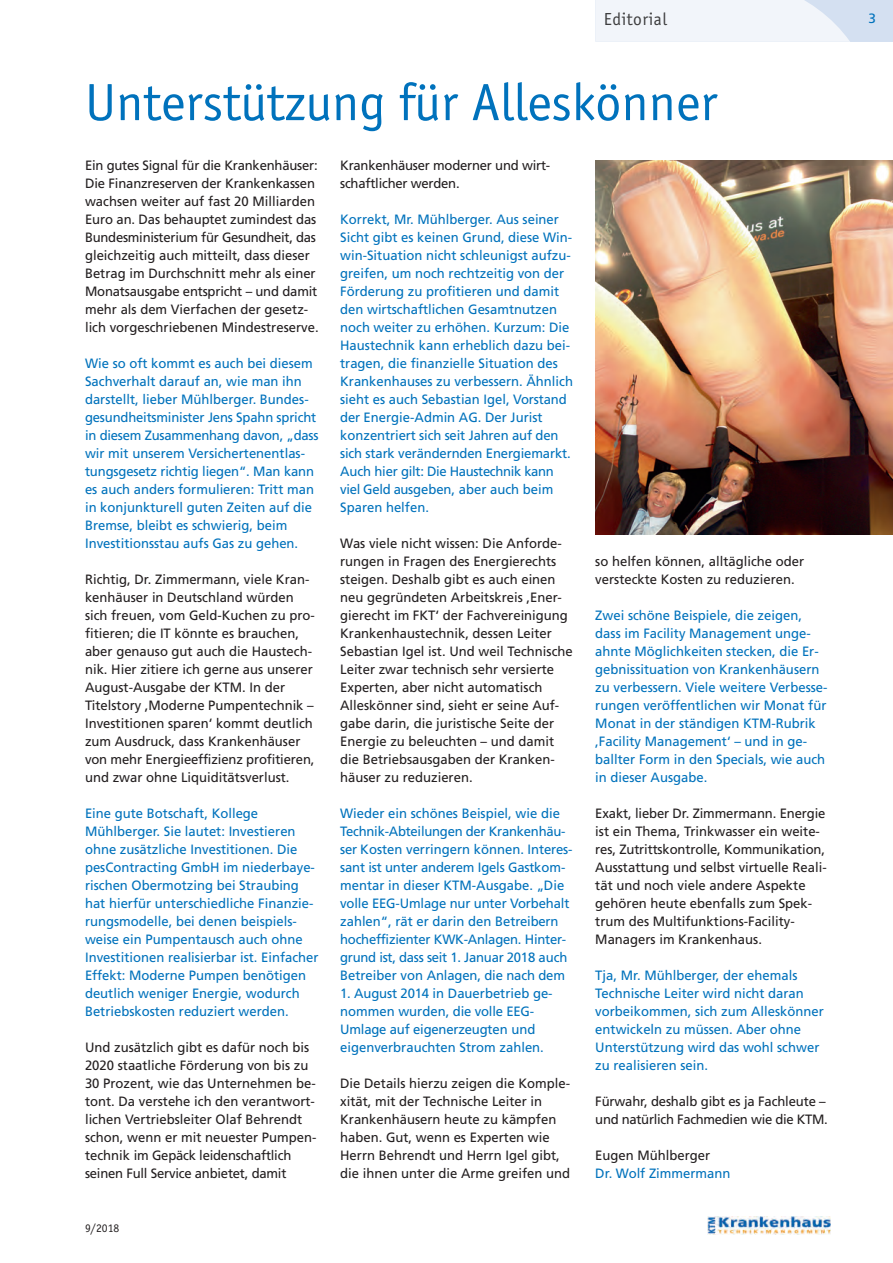
<style>
.page{position:relative;width:893px;height:1263px;background:#fff}
.page>*{position:absolute;margin:0;border:0;box-sizing:border-box;transform-origin:0 0}
.t1{font:54px "Officina Sans";color:#0072bc}
.t2{font:18px "Officina Sans";letter-spacing:.03em;color:#3e3e3f}
.t3{font:13.5px/18px "Frutiger";color:#0072bc}
.t4{font:13.5px/18px "Frutiger";color:#231f20}
.t5{font:12px "Officina Sans";color:#231f20}
</style>
<div class="page">
<div style="left:595px;top:0;width:298px;height:42px;background:#d4e0f1"></div>
<svg style="left:595px;top:0;width:255px;height:42px;background:#eff3f9"></svg>
<img style="left:708px;top:1217px;width:123px;height:18px">
<img style="left:595px;top:161px;width:298px;height:374px">
<h2 class="t2" style="left:604px;top:13px;width:65px">Editorial</h2>
<p class="t3" style="left:868px;top:11px;width:9px">3</p>
<h1 class="t1" style="left:85px;top:82px;width:634px">Unterstützung für Alleskönner</h1>
<p class="t4" style="left:85px;top:157px;width:235px">Ein gutes Signal für die Krankenhäuser:<br>Die Finanzreserven der Krankenkassen wachsen weiter auf fast 20 Milliarden Euro an. Das behauptet zumindest das Bundesministerium für Gesundheit, das gleichzeitig auch mitteilt, dass dieser Betrag im Durchschnitt mehr als einer Monatsausgabe entspricht – und damit mehr als dem Vierfachen der gesetz&shy;lich vorgeschriebenen Mindestreserve.</p>
<p class="t3" style="left:85px;top:355px;width:235px">Wie so oft kommt es auch bei diesem Sachverhalt darauf an, wie man ihn darstellt, lieber Mühlberger. Bundes&shy;gesundheitsminister Jens Spahn spricht in diesem Zusammenhang davon, „dass wir mit unserem Versichertenentlas&shy;tungsgesetz richtig liegen“. Man kann es auch anders formulieren: Tritt man in konjunkturell guten Zeiten auf die Bremse, bleibt es schwierig, beim Investitionsstau aufs Gas zu gehen.</p>
<p class="t4" style="left:85px;top:571px;width:231px">Richtig, Dr. Zimmermann, viele Kran&shy;kenhäuser in Deutschland würden sich freuen, vom Geld-Kuchen zu pro&shy;fitieren; die IT könnte es brauchen, aber genauso gut auch die Haustech&shy;nik. Hier zitiere ich gerne aus unserer August-Ausgabe der KTM. In der Titelstory ,Moderne Pumpentechnik – Investitionen sparen‘ kommt deutlich zum Ausdruck, dass Krankenhäuser von mehr Energieeffizienz profitieren, und zwar ohne Liquiditätsverlust.</p>
<p class="t3" style="left:85px;top:805px;width:235px">Eine gute Botschaft, Kollege Mühlberger. Sie lautet: Investieren ohne zusätzliche Investitionen. Die pesContracting GmbH im niederbaye&shy;rischen Obermotzing bei Straubing hat hierfür unterschiedliche Finanzie&shy;rungsmodelle, bei denen beispiels - weise ein Pumpentausch auch ohne Investitionen realisierbar ist. Einfacher Effekt: Moderne Pumpen benötigen deutlich weniger Energie, wodurch Betriebskosten reduziert werden.</p>
<p class="t4" style="left:85px;top:1039px;width:233px">Und zusätzlich gibt es dafür noch bis 2020 staatliche Förderung von bis zu 30 Prozent, wie das Unternehmen be - tont. Da verstehe ich den verantwort&shy;lichen Vertriebsleiter Olaf Behrendt schon, wenn er mit neuester Pumpen&shy;technik im Gepäck leidenschaftlich seinen Full Service anbietet, damit</p>
<p class="t5" style="left:85px;top:1223px;width:36px">9/2018</p>
<p class="t4" style="left:340px;top:157px;width:212px">Krankenhäuser moderner und wirt&shy;schaftlicher werden.</p>
<p class="t3" style="left:340px;top:211px;width:234px">Korrekt, Mr. Mühlberger. Aus seiner Sicht gibt es keinen Grund, diese Win&shy;win-Situation nicht schleunigst aufzu&shy;greifen, um noch rechtzeitig von der Förderung zu profitieren und damit den wirtschaftlichen Gesamtnutzen noch weiter zu erhöhen. Kurzum: Die Haustechnik kann erheblich dazu bei&shy;tragen, die finanzielle Situation des Krankenhauses zu verbessern. Ähnlich sieht es auch Sebastian Igel, Vorstand der Energie-Admin AG. Der Jurist konzentriert sich seit Jahren auf den sich stark verändernden Energiemarkt.<br>Auch hier gilt: Die Haustechnik kann viel Geld ausgeben, aber auch beim Sparen helfen.</p>
<p class="t4" style="left:340px;top:535px;width:234px">Was viele nicht wissen: Die Anforde&shy;rungen in Fragen des Energierechts steigen. Deshalb gibt es auch einen neu gegründeten Arbeitskreis ,Ener&shy;gierecht im FKT‘ der Fachvereinigung Krankenhaustechnik, dessen Leiter Sebastian Igel ist. Und weil Technische Leiter zwar technisch sehr versierte Experten, aber nicht automatisch Alleskönner sind, sieht er seine Auf&shy;gabe darin, die juristische Seite der Energie zu beleuchten – und damit die Betriebsausgaben der Kranken&shy;häuser zu reduzieren.</p>
<p class="t3" style="left:340px;top:805px;width:234px">Wieder ein schönes Beispiel, wie die Technik-Abteilungen der Krankenhäu&shy;ser Kosten verringern können. In te res - sant ist unter anderem Igels Gastkom&shy;mentar in dieser KTM-Ausgabe. „Die volle EEG-Umlage nur unter Vorbehalt zahlen“, rät er darin den Be treibern hocheffizienter KWK-Anlagen. Hinter&shy;grund ist, dass seit 1. Januar 2018 auch Betreiber von Anlagen, die nach dem</p>
<p class="t3" style="left:340px;top:985px;width:214px">1. August 2014 in Dauerbetrieb ge - nommen wurden, die volle EEG-<br>Umlage auf eigenerzeugten und eigenverbrauchten Strom zahlen.</p>
<p class="t4" style="left:340px;top:1075px;width:231px">Die Details hierzu zeigen die Komple&shy;xität, mit der Technische Leiter in Krankenhäusern heute zu kämpfen haben. Gut, wenn es Experten wie Herrn Behrendt und Herrn Igel gibt, die ihnen unter die Arme greifen und</p>
<p class="t4" style="left:595px;top:553px;width:210px">so helfen können, alltägliche oder versteckte Kosten zu reduzieren.</p>
<p class="t3" style="left:595px;top:607px;width:234px">Zwei schöne Beispiele, die zeigen, dass im Facility Management unge&shy;ahnte Möglichkeiten stecken, die Er - gebnissituation von Krankenhäusern zu verbessern. Viele weitere Verbesse&shy;rungen veröffentlichen wir Monat für Monat in der ständigen KTM-Rubrik ,Facility Management‘ – und in ge - ballter Form in den Specials, wie auch in dieser Ausgabe.</p>
<p class="t4" style="left:595px;top:805px;width:233px">Exakt, lieber Dr. Zimmermann. Energie ist ein Thema, Trinkwasser ein weite&shy;res, Zutrittskontrolle, Kommunikation, Ausstattung und selbst virtuelle Reali&shy;tät und noch viele andere Aspekte gehören heute ebenfalls zum Spek&shy;trum des Multifunktions-Facility-Managers im Krankenhaus.</p>
<p class="t3" style="left:595px;top:967px;width:230px">Tja, Mr. Mühlberger, der ehemals<br>Technische Leiter wird nicht daran vorbeikommen, sich zum Alleskönner entwickeln zu müssen. Aber ohne<br>Unterstützung wird das wohl schwer zu realisieren sein.</p>
<p class="t4" style="left:595px;top:1093px;width:234px">Fürwahr, deshalb gibt es ja Fachleute – und natürlich Fachmedien wie die KTM.</p>
<p class="t4" style="left:595px;top:1147px;width:116px">Eugen Mühlberger</p>
<p class="t3" style="left:595px;top:1165px;width:137px">Dr. Wolf Zimmermann</p>
</div>
